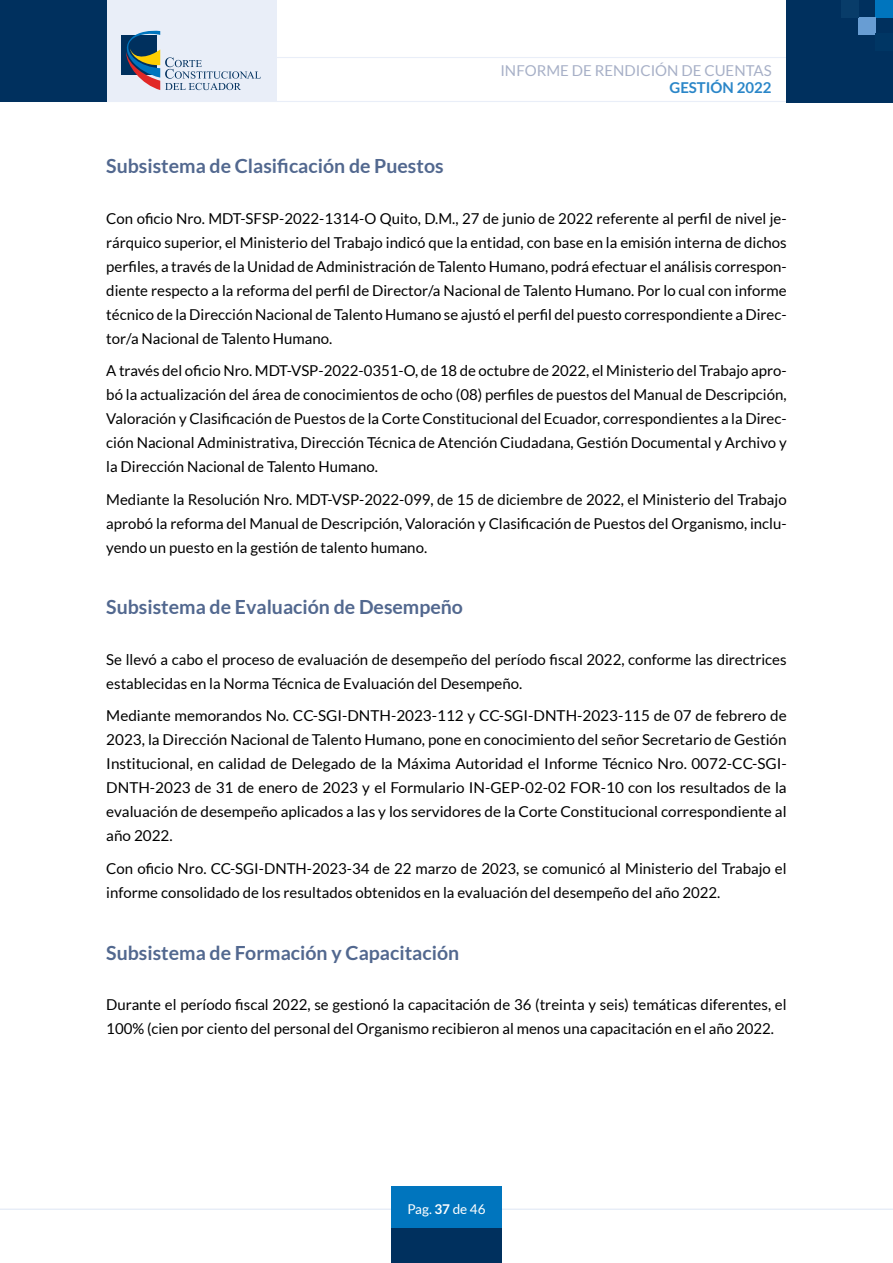
<style>
.page{position:relative;width:893px;height:1263px;background:#fff}
.page>*{position:absolute;margin:0;border:0;box-sizing:border-box;transform-origin:0 0}
.t1{font:700 19.5px "Lato";color:#52688f}
.t2{font:15px/24px "Lato";color:#000;text-align:justify}
.t3{font:15px "Lato";color:#a7b0c7}
.t4{font:700 15px "Lato";color:#2a86c8}
.t5{font:13.5px "Lato";color:#fff}
.s1{font-weight:700}
</style>
<div class="page">
<hr style="left:0;top:57px;width:893px;height:1px;background:#e9eef8">
<hr style="left:0;top:101px;width:893px;height:1px;background:#e9eef8">
<hr style="left:0;top:1208px;width:893px;height:2px;background:#e1e8f6">
<div style="left:106px;top:0;width:170px;height:102px;background:#e9eef8"></div>
<div style="left:0;top:0;width:106px;height:102px;background:#00305e"></div>
<div style="left:787px;top:0;width:106px;height:102px;background:#00305e"></div>
<svg style="left:121px;top:30px;width:140px;height:60px"></svg>
<div style="left:391px;top:1186px;width:111px;height:77px;background:#0075be"></div>
<div style="left:391px;top:1229px;width:111px;height:34px;background:#00305e"></div>
<div style="left:876px;top:0;width:17px;height:17px;background:#0075be"></div>
<div style="left:859px;top:17px;width:17px;height:17px;background:#689dd3"></div>
<div style="left:876px;top:34px;width:17px;height:17px;background:#003664"></div>
<div style="left:842px;top:0;width:17px;height:17px;background:#083c69"></div>
<p class="t3" style="left:500px;top:62px;width:273px">INFORME DE RENDICIÓN DE CUENTAS</p>
<p class="t4" style="left:669px;top:79px;width:104px">GESTIÓN 2022</p>
<h1 class="t1" style="left:106px;top:155px;width:339px">Subsistema de Clasificación de Puestos</h1>
<p class="t2" style="left:106px;top:206px;width:682px">Con oficio Nro. MDT-SFSP-2022-1314-O Quito, D.M., 27 de junio de 2022 referente al perfil de nivel je&shy;rárquico superior, el Ministerio del Trabajo indicó que la entidad, con base en la emisión interna de dichos perfiles, a través de la Unidad de Administración de Talento Humano, podrá efectuar el análisis correspon&shy;diente respecto a la reforma del perfil de Director/a Nacional de Talento Humano. Por lo cual con informe técnico de la Dirección Nacional de Talento Humano se ajustó el perfil del puesto correspondiente a Direc&shy;tor/a Nacional de Talento Humano.</p>
<p class="t2" style="left:106px;top:359px;width:682px">A través del oficio Nro. MDT-VSP-2022-0351-O, de 18 de octubre de 2022, el Ministerio del Trabajo apro&shy;bó la actualización del área de conocimientos de ocho (08) perfiles de puestos del Manual de Descripción, Valoración y Clasificación de Puestos de la Corte Constitucional del Ecuador, correspondientes a la Direc&shy;ción Nacional Administrativa, Dirección Técnica de Atención Ciudadana, Gestión Documental y Archivo y la Dirección Nacional de Talento Humano.</p>
<p class="t2" style="left:106px;top:487px;width:682px">Mediante la Resolución Nro. MDT-VSP-2022-099, de 15 de diciembre de 2022, el Ministerio del Trabajo aprobó la reforma del Manual de Descripción, Valoración y Clasificación de Puestos del Organismo, inclu&shy;yendo un puesto en la gestión de talento humano.</p>
<h1 class="t1" style="left:106px;top:596px;width:358px">Subsistema de Evaluación de Desempeño</h1>
<p class="t2" style="left:106px;top:647px;width:682px">Se llevó a cabo el proceso de evaluación de desempeño del período fiscal 2022, conforme las directrices establecidas en la Norma Técnica de Evaluación del Desempeño.</p>
<p class="t2" style="left:106px;top:704px;width:682px">Mediante memorandos No. CC-SGI-DNTH-2023-112 y CC-SGI-DNTH-2023-115 de 07 de febrero de 2023, la Dirección Nacional de Talento Humano, pone en conocimiento del señor Secretario de Gestión Institucional, en calidad de Delegado de la Máxima Autoridad el Informe Técnico Nro. 0072-CC-SGI-DNTH-2023 de 31 de enero de 2023 y el Formulario IN-GEP-02-02 FOR-10 con los resultados de la evaluación de desempeño aplicados a las y los servidores de la Corte Constitucional correspondiente al año 2022.</p>
<p class="t2" style="left:106px;top:856px;width:682px">Con oficio Nro. CC-SGI-DNTH-2023-34 de 22 marzo de 2023, se comunicó al Ministerio del Trabajo el informe consolidado de los resultados obtenidos en la evaluación del desempeño del año 2022.</p>
<h1 class="t1" style="left:106px;top:941px;width:354px">Subsistema de Formación y Capacitación</h1>
<p class="t2" style="left:106px;top:993px;width:682px">Durante el período fiscal 2022, se gestionó la capacitación de 36 (treinta y seis) temáticas diferentes, el<br>100% (cien por ciento del personal del Organismo recibieron al menos una capacitación en el año 2022.</p>
<p class="t5" style="left:407px;top:1202px;width:80px">Pag. <span class="s1">37</span> de 46</p>
</div>
